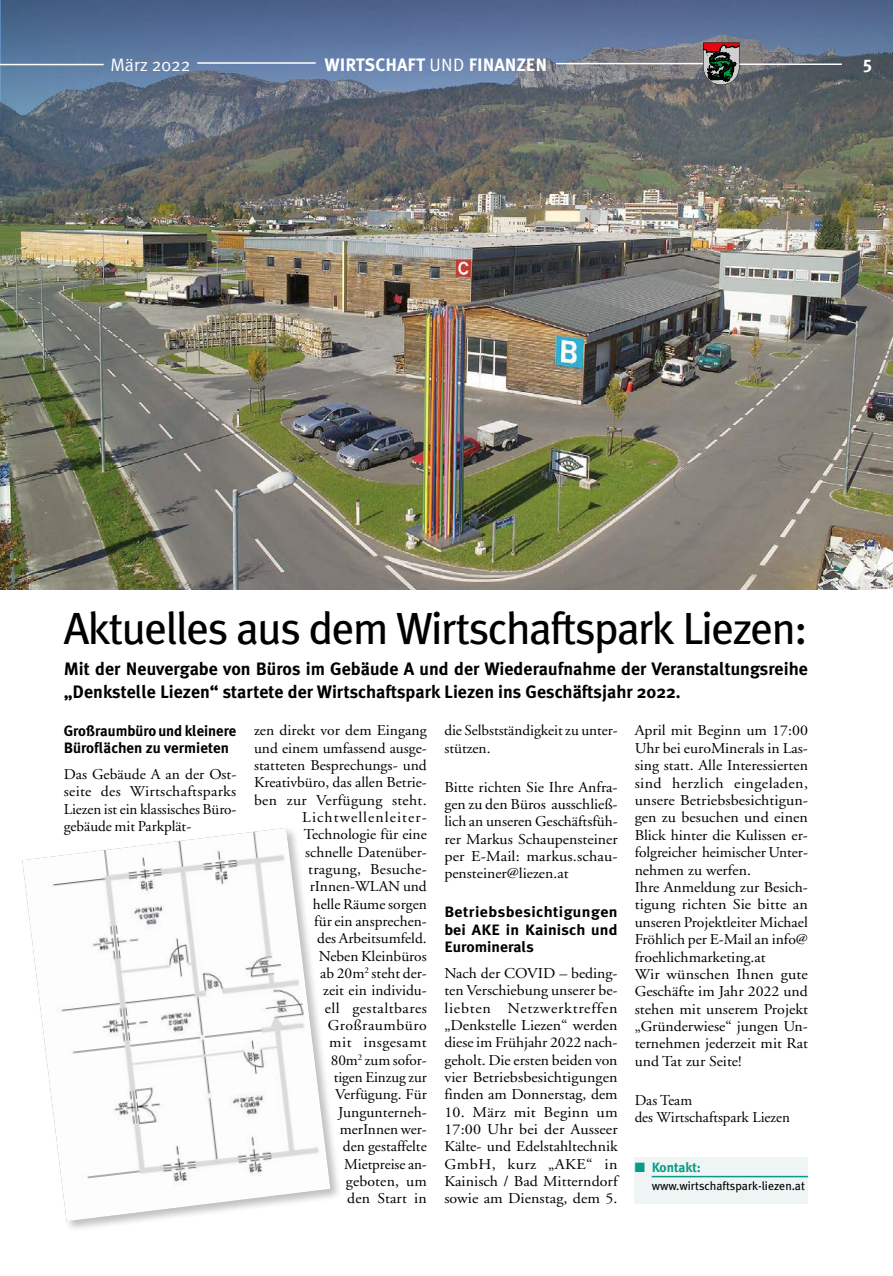
<style>
.page{position:relative;width:893px;height:1276px;background:#fff}
.page>*{position:absolute;margin:0;border:0;box-sizing:border-box;transform-origin:0 0}
.t1{font:45px "Meta Plus";letter-spacing:-.035em;color:#000}
.t2{font:700 18px/22.5px "Meta Plus";color:#000}
.t3{font:700 18px "Meta Plus";color:#fff}
.t4{font:18px "Meta Plus Normal";color:#fff}
.t5{font:15px/17.4px "Adobe Garamond";color:#000;scale:1.06 1}
.t6{font:15px/17.2px "Adobe Garamond";color:#000;text-align:right;scale:1.04 1}
.t7{font:15px/17.4px "Adobe Garamond";color:#000;text-align:justify;scale:1.05 1}
.t8{font:15px/17.2px "Adobe Garamond";color:#000}
.t9{font:15px/17.4px "Adobe Garamond";color:#000;text-align:justify;scale:1.07 1}
.t10{font:700 15px/17.4px "Meta Plus";color:#000;text-align:justify;scale:1.07 1}
.t11{font:700 15px/17.2px "Meta Plus";color:#000}
.t12{font:700 13.5px "Meta Plus";color:#089b87}
.t13{font:12px "Meta Plus";color:#000}
.s1{font-family:"Meta Plus Normal";font-weight:400}
</style>
<div class="page">
<img style="left:0;top:0;width:893px;height:589px">
<svg style="left:1px;top:0;width:892px;height:145px;background:#5e6e85"></svg>
<div style="left:20px;top:825px;width:322px;height:408px;background:#000;opacity:.25"></div>
<img style="left:22px;top:828px;width:308px;height:393px">
<div style="left:635px;top:1156px;width:173px;height:47px;background:#eff5f4"></div>
<hr style="left:652px;top:1175px;width:156px;height:2px;background:#089b87">
<hr style="left:0;top:64px;width:104px;height:1px;background:#fff">
<svg style="left:703px;top:43px;width:36px;height:42px;background:#685a55"></svg>
<hr style="left:197px;top:62px;width:119px;height:2px;background:#fff">
<hr style="left:556px;top:63px;width:147px;height:1px;background:#fff">
<hr style="left:739px;top:63px;width:103px;height:2px;background:#fff">
<p class="t4" style="left:111px;top:54px;width:81px">März 2022</p>
<p class="t3" style="left:324px;top:54px;width:224px">WIRTSCHAFT <span class="s1">UND</span> FINANZEN</p>
<p class="t3" style="left:863px;top:52px;width:10px">5</p>
<h1 class="t1" style="left:64px;top:602px;width:746px">Aktuelles aus dem Wirtschaftspark Liezen:</h1>
<p class="t2" style="left:64px;top:657px;width:746px">Mit der Neuvergabe von Büros im Gebäude A und der Wiederaufnahme der Veranstaltungsreihe „Denkstelle Liezen“ startete der Wirtschaftspark Liezen ins Geschäftsjahr 2022.</p>
<p class="t11" style="left:64px;top:722px;width:174px">Großraumbüro und kleinere<br>Büroflächen zu vermieten</p>
<p class="t8" style="left:64px;top:766px;width:174px;text-align:justify">Das Gebäude A an der Ost&shy;seite des Wirtschaftsparks Liezen ist ein klassisches Büro&shy;gebäude mit Parkplät-</p>
<p class="t6" style="left:254px;top:722px;width:168px">zen direkt vor dem Eingang und einem umfassend ausge&shy;statteten Besprechungs- und<br>Kreativbüro, das allen Betrie&shy;ben zur Verfügung steht.<br>Lichtwellenleiter-<br>Technologie für eine schnelle Datenüber&shy;tragung, Besuche&shy;rInnen-WLAN und<br>helle Räume sorgen<br>für ein ansprechen-<br>des Arbeitsumfeld.<br>Neben Kleinbüros<br>ab 20m<sup>2</sup> steht der-<br>zeit ein individu-<br>ell gestaltbares<br>Großraumbüro<br>mit insgesamt<br>80m<sup>2</sup> zum sofor-<br>tigen Einzug zur<br>Verfügung. Für<br>Jungunterneh-<br>merInnen wer-<br>den gestaffelte<br>Mietpreise an-<br>geboten, um<br>den Start in</p>
<p class="t8" style="left:444px;top:722px;width:175px">die Selbstständigkeit zu unter&shy;stützen.</p>
<p class="t5" style="left:635px;top:722px;width:165px">April mit Beginn um 17:00<br>Uhr bei euroMinerals in Las&shy;sing statt. Alle Interessierten sind herzlich eingeladen, unsere Betriebsbesichtigun&shy;gen zu besuchen und einen<br>Blick hinter die Kulissen er&shy;folgreicher heimischer Unter&shy;nehmen zu werfen.<br>Ihre Anmeldung zur Besich&shy;tigung richten Sie bitte an unseren Projektleiter Michael<br>Fröhlich per E-Mail an info@ froehlichmarketing.at<br>Wir wünschen Ihnen gute<br>Geschäfte im Jahr 2022 und stehen mit unserem Projekt „Gründerwiese“ jungen Un&shy;ternehmen jederzeit mit Rat und Tat zur Seite!</p>
<p class="t8" style="left:635px;top:1092px;width:157px">Das Team<br>des Wirtschaftspark Liezen</p>
<p class="t12" style="left:635px;top:1159px;width:68px">■ Kontakt:</p>
<p class="t13" style="left:652px;top:1179px;width:155px">www.wirtschaftspark-liezen.at</p>
<p class="t7" style="left:444px;top:778px;width:167px">Bitte richten Sie Ihre Anfra&shy;gen zu den Büros ausschließ&shy;lich an unseren Geschäftsfüh&shy;rer Markus Schaupensteiner per E-Mail: markus.schau&shy;pensteiner@liezen.at</p>
<p class="t10" style="left:444px;top:903px;width:163px">Betriebsbesichtigungen bei AKE in Kainisch und Eurominerals</p>
<p class="t7" style="left:444px;top:965px;width:167px">Nach der COVID – beding&shy;ten Verschiebung unserer be&shy;liebten Netzwerktreffen „Denkstelle Liezen“ werden diese im Frühjahr 2022 nach&shy;geholt. Die ersten beiden von vier Betriebsbesichtigungen finden am Donnerstag, dem</p>
<p class="t9" style="left:444px;top:1103px;width:164px">10. März mit Beginn um 17:00 Uhr bei der Ausseer Kälte- und Edelstahltechnik GmbH, kurz „AKE“ in Kainisch / Bad Mitterndorf sowie am Dienstag, dem 5.</p>
</div>
